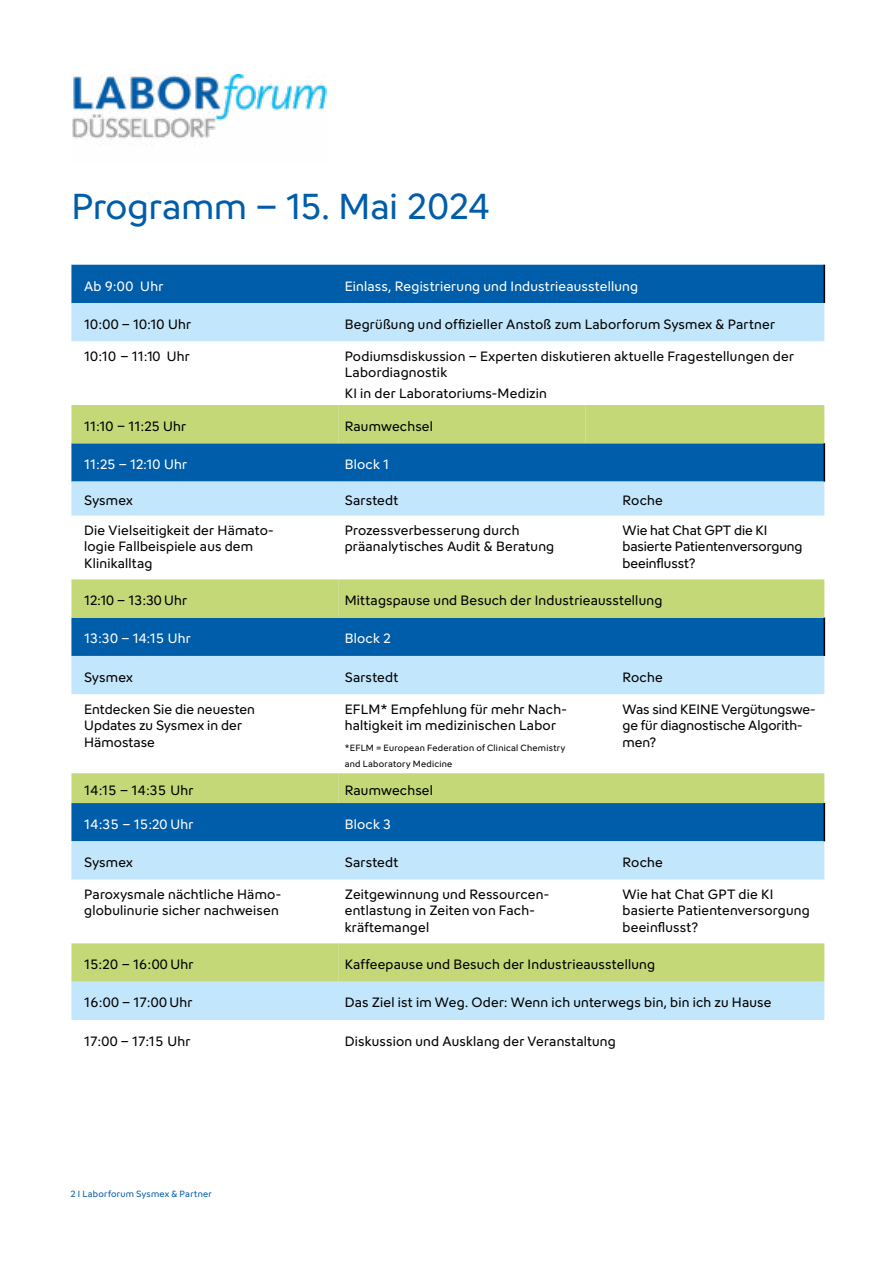
<style>
.page{position:relative;width:893px;height:1263px;background:#fff}
.page>*{position:absolute;margin:0;border:0;box-sizing:border-box;transform-origin:0 0}
.t1{font:36px "Sysmex";color:#005da9}
.t2{font:13.5px/16.5px "Sysmex";letter-spacing:.015em;color:#000}
.t3{font:13.5px "Sysmex";letter-spacing:.015em;color:#fff}
.t4{font:13.5px/16.5px "Sysmex";letter-spacing:-.005em;color:#000}
.t5{font:13.5px "Sysmex";letter-spacing:.035em;color:#000}
.t6{font:9px/16.5px "Sysmex";letter-spacing:.03em;color:#000}
.t7{font:9px "Sysmex";letter-spacing:.03em;color:#005da9}
</style>
<div class="page">
<div style="left:71px;top:265px;width:753px;height:38px;background:#005da9"></div>
<svg style="left:71px;top:303px;width:753px;height:717px;fill:#c2e6fb"></svg>
<svg style="left:71px;top:405px;width:268px;height:577px"></svg>
<svg style="left:339px;top:405px;width:485px;height:577px"></svg>
<hr style="left:824px;top:265px;width:1px;height:38px;background:#000">
<hr style="left:824px;top:443px;width:1px;height:39px;background:#000">
<hr style="left:824px;top:618px;width:1px;height:38px;background:#000">
<hr style="left:824px;top:803px;width:1px;height:38px;background:#000">
<img style="left:72px;top:75px;width:254px;height:66px">
<h1 class="t1" style="left:71px;top:184px;width:420px">Programm – 15. Mai 2024</h1>
<p class="t3" style="left:84px;top:277px;width:81px">Ab 9:00 Uhr</p>
<p class="t3" style="left:345px;top:277px;width:295px">Einlass, Registrierung und Industrieausstellung</p>
<p class="t2" style="left:84px;top:315px;width:108px">10:00 – 10:10 Uhr</p>
<p class="t2" style="left:345px;top:315px;width:432px">Begrüßung und offizieller Anstoß zum Laborforum Sysmex &amp; Partner</p>
<p class="t2" style="left:84px;top:347px;width:107px">10:10 – 11:10 Uhr</p>
<p class="t2" style="left:345px;top:347px;width:451px">Podiumsdiskussion – Experten diskutieren aktuelle Fragestellungen der<br>Labordiagnostik</p>
<p class="t2" style="left:345px;top:384px;width:204px">KI in der Laboratoriums-Medizin</p>
<p class="t2" style="left:84px;top:417px;width:103px">11:10 – 11:25 Uhr</p>
<p class="t2" style="left:345px;top:417px;width:90px">Raumwechsel</p>
<p class="t3" style="left:84px;top:456px;width:104px">11:25 – 12:10 Uhr</p>
<p class="t3" style="left:345px;top:456px;width:45px">Block 1</p>
<p class="t2" style="left:84px;top:492px;width:50px">Sysmex</p>
<p class="t2" style="left:345px;top:492px;width:55px">Sarstedt</p>
<p class="t2" style="left:623px;top:492px;width:42px">Roche</p>
<p class="t2" style="left:84px;top:521px;width:191px">Die Vielseitigkeit der Hämato&shy;logie Fallbeispiele aus dem<br>Klinikalltag</p>
<p class="t2" style="left:345px;top:521px;width:211px">Prozessverbesserung durch präanalytisches Audit &amp; Beratung</p>
<p class="t4" style="left:623px;top:521px;width:182px">Wie hat Chat GPT die KI basierte Patientenversorgung beeinflusst?</p>
<p class="t2" style="left:84px;top:592px;width:105px">12:10 – 13:30 Uhr</p>
<p class="t2" style="left:345px;top:592px;width:319px">Mittagspause und Besuch der Industrieausstellung</p>
<p class="t3" style="left:84px;top:630px;width:108px">13:30 – 14:15 Uhr</p>
<p class="t3" style="left:345px;top:630px;width:48px">Block 2</p>
<p class="t2" style="left:84px;top:668px;width:50px">Sysmex</p>
<p class="t2" style="left:345px;top:668px;width:55px">Sarstedt</p>
<p class="t2" style="left:623px;top:668px;width:42px">Roche</p>
<p class="t2" style="left:84px;top:700px;width:172px">Entdecken Sie die neuesten<br>Updates zu Sysmex in der<br>Hämostase</p>
<p class="t2" style="left:345px;top:700px;width:224px">EFLM* Empfehlung für mehr Nach&shy;haltigkeit im medizinischen Labor</p>
<p class="t6" style="left:345px;top:739px;width:222px">*EFLM = European Federation of Clinical Chemistry and Laboratory Medicine</p>
<p class="t4" style="left:623px;top:700px;width:195px">Was sind KEINE Vergütungswe&shy;ge für diagnostische Algorith&shy;men?</p>
<p class="t5" style="left:84px;top:781px;width:111px">14:15 – 14:35 Uhr</p>
<p class="t2" style="left:345px;top:781px;width:90px">Raumwechsel</p>
<p class="t3" style="left:84px;top:815px;width:111px">14:35 – 15:20 Uhr</p>
<p class="t3" style="left:345px;top:815px;width:48px">Block 3</p>
<p class="t2" style="left:84px;top:854px;width:50px">Sysmex</p>
<p class="t2" style="left:345px;top:854px;width:55px">Sarstedt</p>
<p class="t2" style="left:623px;top:854px;width:42px">Roche</p>
<p class="t2" style="left:84px;top:885px;width:198px">Paroxysmale nächtliche Hämo&shy;globulinurie sicher nachweisen</p>
<p class="t2" style="left:345px;top:885px;width:206px">Zeitgewinnung und Ressourcen&shy;entlastung in Zeiten von Fach&shy;kräftemangel</p>
<p class="t2" style="left:623px;top:885px;width:189px">Wie hat Chat GPT die KI basierte Patientenversorgung beeinflusst?</p>
<p class="t2" style="left:84px;top:956px;width:111px">15:20 – 16:00 Uhr</p>
<p class="t2" style="left:345px;top:956px;width:312px">Kaffeepause und Besuch der Industrieausstellung</p>
<p class="t2" style="left:84px;top:994px;width:110px">16:00 – 17:00 Uhr</p>
<p class="t2" style="left:345px;top:994px;width:428px">Das Ziel ist im Weg. Oder: Wenn ich unterwegs bin, bin ich zu Hause</p>
<p class="t2" style="left:84px;top:1032px;width:108px">17:00 – 17:15 Uhr</p>
<p class="t2" style="left:345px;top:1032px;width:273px">Diskussion und Ausklang der Veranstaltung</p>
<p class="t7" style="left:71px;top:1188px;width:143px">2 I Laborforum Sysmex &amp; Partner</p>
</div>
